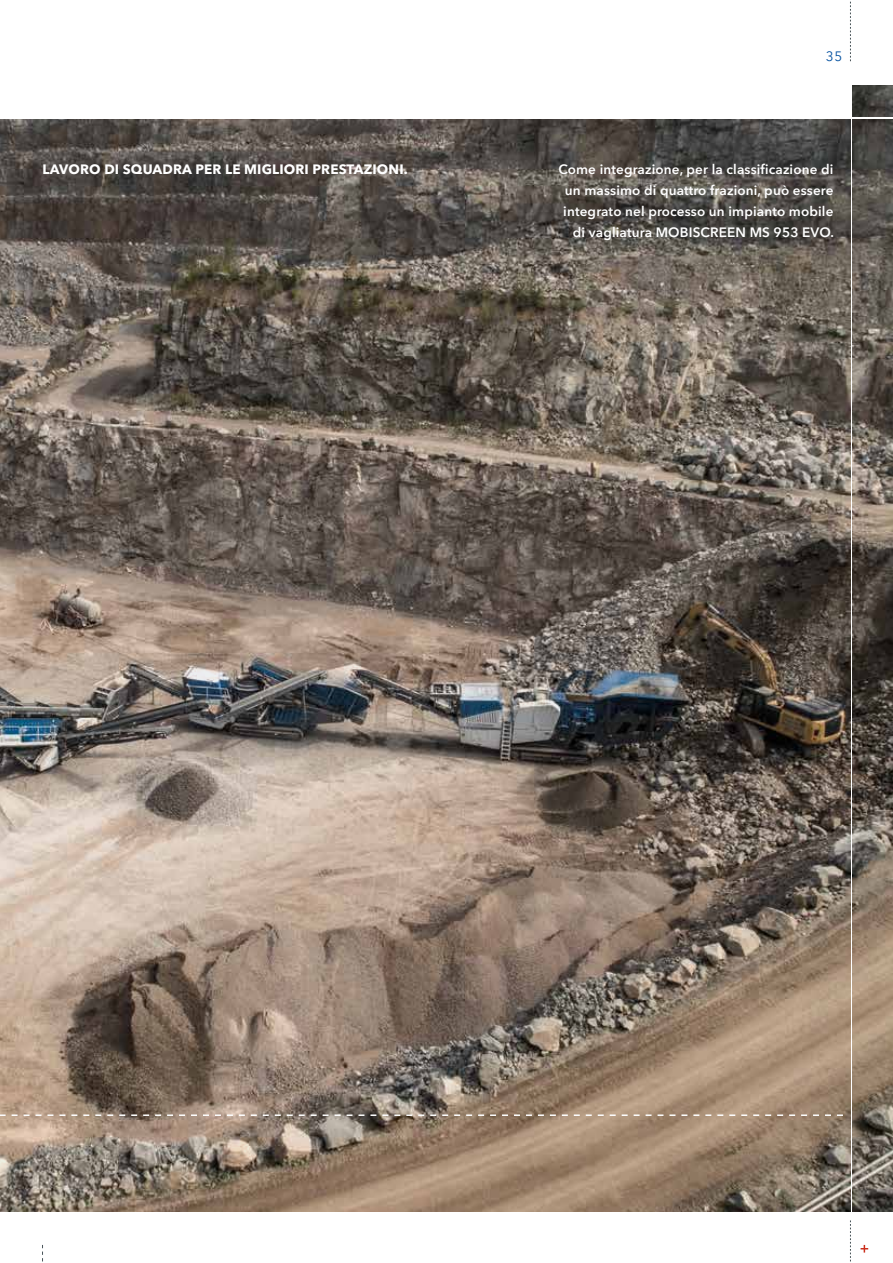
<style>
.page{position:relative;width:893px;height:1263px;background:#fff}
.page>*{position:absolute;margin:0;border:0;box-sizing:border-box;transform-origin:0 0}
.t1{font:600 13.5px/21px "Avenir Next LT Pro";letter-spacing:.01em;color:#fff;text-align:right}
.t2{font:700 13.5px "Avenir Next LT Pro";letter-spacing:.01em;color:#fff}
.t3{font:13.5px "Avenir Next LT Pro";color:#004f9f}
</style>
<div class="page">
<img style="left:0;top:119px;width:850px;height:1093px">
<svg style="left:0;top:1114px;width:843px;height:2px"></svg>
<svg style="left:850px;top:1220px;width:1px;height:41px"></svg>
<svg style="left:860px;top:1245px;width:8px;height:7px"></svg>
<svg style="left:850px;top:1px;width:1px;height:60px"></svg>
<img style="left:853px;top:119px;width:40px;height:1093px">
<img style="left:853px;top:85px;width:40px;height:32px">
<p class="t2" style="left:43px;top:161px;width:367px">LAVORO DI SQUADRA PER LE MIGLIORI PRESTAZIONI.</p>
<p class="t3" style="left:826px;top:48px;width:18px">35</p>
<p class="t1" style="left:558px;top:159px;width:277px">Come integrazione, per la classificazione di un massimo di quattro frazioni, può essere integrato nel processo un impianto mobile di vagliatura MOBISCREEN MS 953 EVO.</p>
</div>
